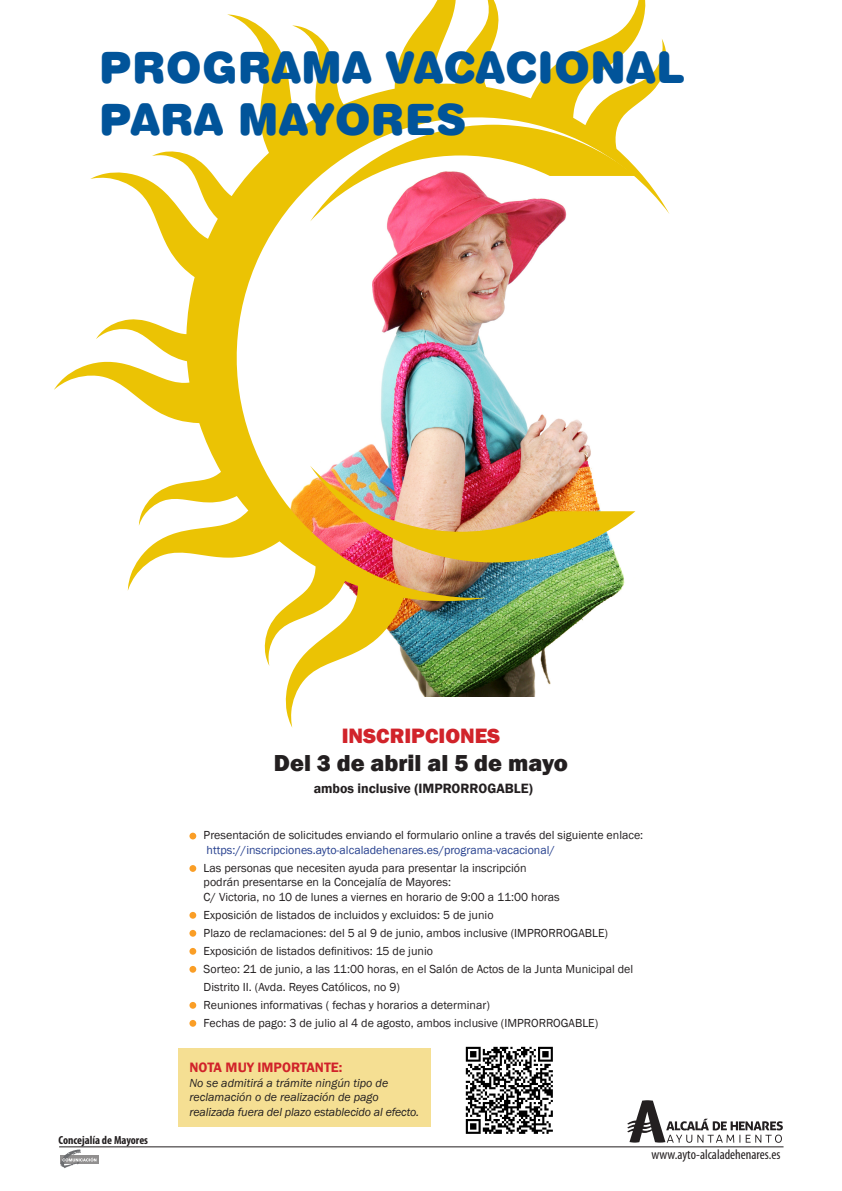
<style>
.page{position:relative;width:842px;height:1191px;background:#fff}
.page>*{position:absolute;margin:0;border:0;box-sizing:border-box;transform-origin:0 0}
.t1{font:900 43.3px/52px "Helvetica Rounded";color:#01549a}
.t2{font:800 23.8px "Franklin Gothic";color:#231f20}
.t3{font:800 21.4px "Franklin Gothic";color:#d1232a}
.t4{font:600 14px "Franklin Gothic";color:#d1232a}
.t5{font:600 13.9px "Franklin Gothic";color:#231f20}
.t6{font:condensed 13.9px "Myriad Pro";color:#231f20}
.t7{font:12px/18px "Franklin Gothic";color:#231f20}
.t8{font:italic 12px "Franklin Gothic";color:#231f20}
.t9{font:12px "Franklin Gothic";color:#253f8e}
.t10{font:700 condensed 11.8px "Myriad Pro";color:#231f20}
</style>
<div class="page">
<div style="left:178px;top:1048px;width:252px;height:78px;background:#f5df93"></div>
<img style="left:54px;top:0;width:615px;height:727px">
<svg style="left:60px;top:1155px;width:38px;height:9px"></svg>
<svg style="left:61px;top:1149px;width:35px;height:19px"></svg>
<svg style="left:627px;top:1100px;width:156px;height:42px"></svg>
<hr style="left:59px;top:1146px;width:724px;height:1px;background:#231f20">
<div style="left:189px;top:832px;width:7px;height:7px;background:#fa9e26;border-radius:50%"></div>
<div style="left:189px;top:865px;width:7px;height:7px;background:#fa9e26;border-radius:50%"></div>
<div style="left:189px;top:912px;width:7px;height:6px;background:#fa9e26;border-radius:50%"></div>
<div style="left:189px;top:930px;width:7px;height:6px;background:#fa9e26;border-radius:50%"></div>
<div style="left:189px;top:948px;width:7px;height:6px;background:#fa9e26;border-radius:50%"></div>
<div style="left:189px;top:966px;width:7px;height:6px;background:#fa9e26;border-radius:50%"></div>
<div style="left:189px;top:1002px;width:7px;height:6px;background:#fa9e26;border-radius:50%"></div>
<div style="left:189px;top:1020px;width:7px;height:6px;background:#fa9e26;border-radius:50%"></div>
<img style="left:465px;top:1046px;width:88px;height:88px">
<p class="t1" style="left:98px;top:40px;width:588px">PROGRAMA VACACIONAL<br>PARA MAYORES</p>
<p class="t3" style="left:342px;top:721px;width:160px">INSCRIPCIONES</p>
<p class="t2" style="left:274px;top:748px;width:295px">Del 3 de abril al 5 de mayo</p>
<p class="t5" style="left:314px;top:779px;width:221px">ambos inclusive (IMPRORROGABLE)</p>
<p class="t10" style="left:58px;top:1132px;width:91px">Concejalía de Mayores</p>
<p class="t7" style="left:204px;top:826px;width:441px">Presentación de solicitudes enviando el formulario online a través del siguiente enlace:</p>
<p class="t9" style="left:207px;top:842px;width:350px">https://inscripciones.ayto-alcaladehenares.es/programa-vacacional/</p>
<p class="t7" style="left:204px;top:859px;width:324px">Las personas que necesiten ayuda para presentar la inscripción</p>
<p class="t7" style="left:204px;top:873px;width:249px">podrán presentarse en la Concejalía de Mayores:</p>
<p class="t7" style="left:204px;top:888px;width:358px">C/ Victoria, no 10 de lunes a viernes en horario de 9:00 a 11:00 horas</p>
<p class="t7" style="left:204px;top:906px;width:291px">Exposición de listados de incluidos y excluidos: 5 de junio</p>
<p class="t7" style="left:204px;top:924px;width:406px">Plazo de reclamaciones: del 5 al 9 de junio, ambos inclusive (IMPRORROGABLE)</p>
<p class="t7" style="left:204px;top:942px;width:231px">Exposición de listados definitivos: 15 de junio</p>
<p class="t7" style="left:204px;top:960px;width:431px">Sorteo: 21 de junio, a las 11:00 horas, en el Salón de Actos de la Junta Municipal del<br>Distrito II. (Avda. Reyes Católicos, no 9)</p>
<p class="t7" style="left:204px;top:996px;width:288px">Reuniones informativas ( fechas y horarios a determinar)</p>
<p class="t7" style="left:204px;top:1014px;width:396px">Fechas de pago: 3 de julio al 4 de agosto, ambos inclusive (IMPRORROGABLE)</p>
<p class="t4" style="left:189px;top:1059px;width:154px">NOTA MUY IMPORTANTE:</p>
<p class="t8" style="left:189px;top:1075px;width:200px">No se admitirá a trámite ningún tipo de</p>
<p class="t8" style="left:189px;top:1089px;width:191px">reclamación o de realización de pago</p>
<p class="t8" style="left:189px;top:1104px;width:231px">realizada fuera del plazo establecido al efecto.</p>
<p class="t6" style="left:651px;top:1146px;width:131px">www.ayto-alcaladehenares.es</p>
</div>
